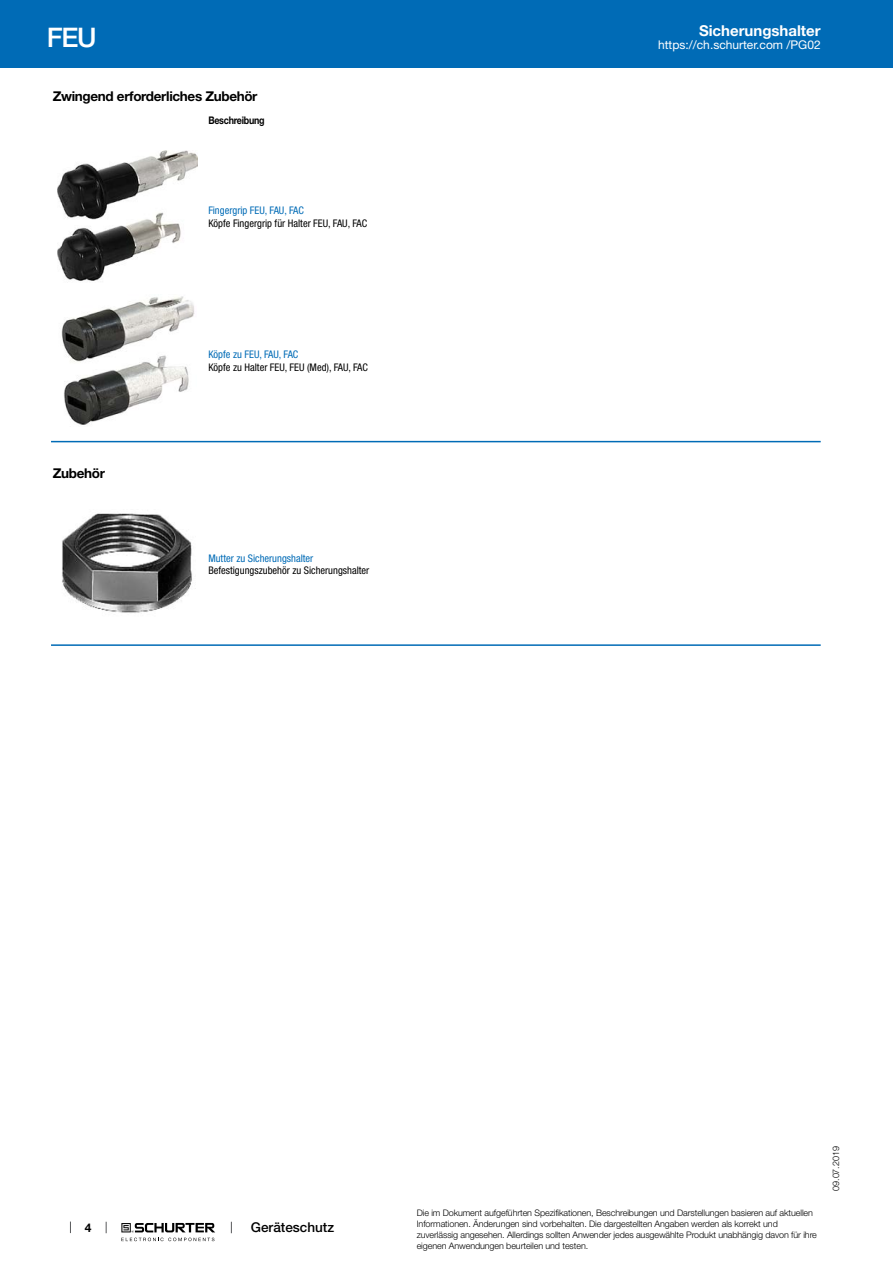
<style>
.page{position:relative;width:893px;height:1263px;background:#fff}
.page>*{position:absolute;margin:0;border:0;box-sizing:border-box;transform-origin:0 0}
.t1{font:500 27px "Helvetica Neue LT";color:#fff}
.t2{font:700 15px "Helvetica Neue LT";color:#fff}
.t3{font:700 13.5px "Helvetica Neue LT";letter-spacing:-.025em;color:#000}
.t4{font:500 13.5px "Helvetica Neue LT";color:#000}
.t5{font:12px "Helvetica Neue LT";color:#fff}
.t6{font:700 12px "Helvetica Neue LT";color:#000}
.t7{font:condensed 10.5px "Helvetica Neue LT";color:#000}
.t8{font:condensed 10.5px "Helvetica Neue LT";color:#006bb6}
.t9{font:700 10.5px "Helvetica Neue LT";letter-spacing:-.025em;color:#000;scale:.85 1}
.t10{font:300 9px/10.8px "Helvetica Neue LT";letter-spacing:-.01em;color:#000}
</style>
<div class="page">
<svg style="left:70px;top:1221px;width:1px;height:12px"></svg>
<svg style="left:121px;top:1223px;width:94px;height:18px"></svg>
<div style="left:0;top:0;width:893px;height:68px;background:#006bb6"></div>
<img style="left:57px;top:151px;width:141px;height:130px">
<img style="left:61px;top:296px;width:134px;height:129px">
<hr style="left:51px;top:441px;width:770px;height:1px;background:#006bb6">
<img style="left:62px;top:513px;width:134px;height:100px">
<hr style="left:51px;top:644px;width:770px;height:2px;background:#006bb6">
<h1 class="t1" style="left:47px;top:21px;width:51px">FEU</h1>
<h3 class="t3" style="left:53px;top:88px;width:206px">Zwingend erforderliches Zubehör</h3>
<p class="t9" style="left:208px;top:114px;width:68px">Beschreibung</p>
<p class="t8" style="left:208px;top:205px;width:97px">Fingergrip FEU, FAU, FAC</p>
<p class="t7" style="left:208px;top:217px;width:160px">Köpfe Fingergrip für Halter FEU, FAU, FAC</p>
<h3 class="t3" style="left:53px;top:465px;width:54px">Zubehör</h3>
<p class="t8" style="left:208px;top:348px;width:92px">Köpfe zu FEU, FAU, FAC</p>
<p class="t7" style="left:208px;top:361px;width:161px">Köpfe zu Halter FEU, FEU (Med), FAU, FAC</p>
<p class="t8" style="left:208px;top:552px;width:106px">Mutter zu Sicherungshalter</p>
<p class="t7" style="left:208px;top:564px;width:162px">Befestigungszubehör zu Sicherungshalter</p>
<h2 class="t2" style="left:699px;top:21px;width:123px">Sicherungshalter</h2>
<h3 class="t5" style="left:658px;top:38px;width:164px">https://ch.schurter.com /PG02</h3>
<h3 class="t6" style="left:85px;top:1220px;width:8px">4</h3>
<h3 class="t4" style="left:251px;top:1219px;width:85px">Geräteschutz</h3>
<p class="t10" style="left:417px;top:1207px;width:402px">Die im Dokument aufgeführten Spezifikationen, Beschreibungen und Darstellungen basieren auf aktuellen Informationen. Änderungen sind vorbehalten. Die dargestellten Angaben werden als korrekt und zuverlässig angesehen. Allerdings sollten Anwender jedes ausgewählte Produkt unabhängig davon für ihre eigenen Anwendungen beurteilen und testen.</p>
<p class="t10" style="left:830px;top:1191px;width:46px;rotate:-90deg">09.07.2019</p>
</div>
